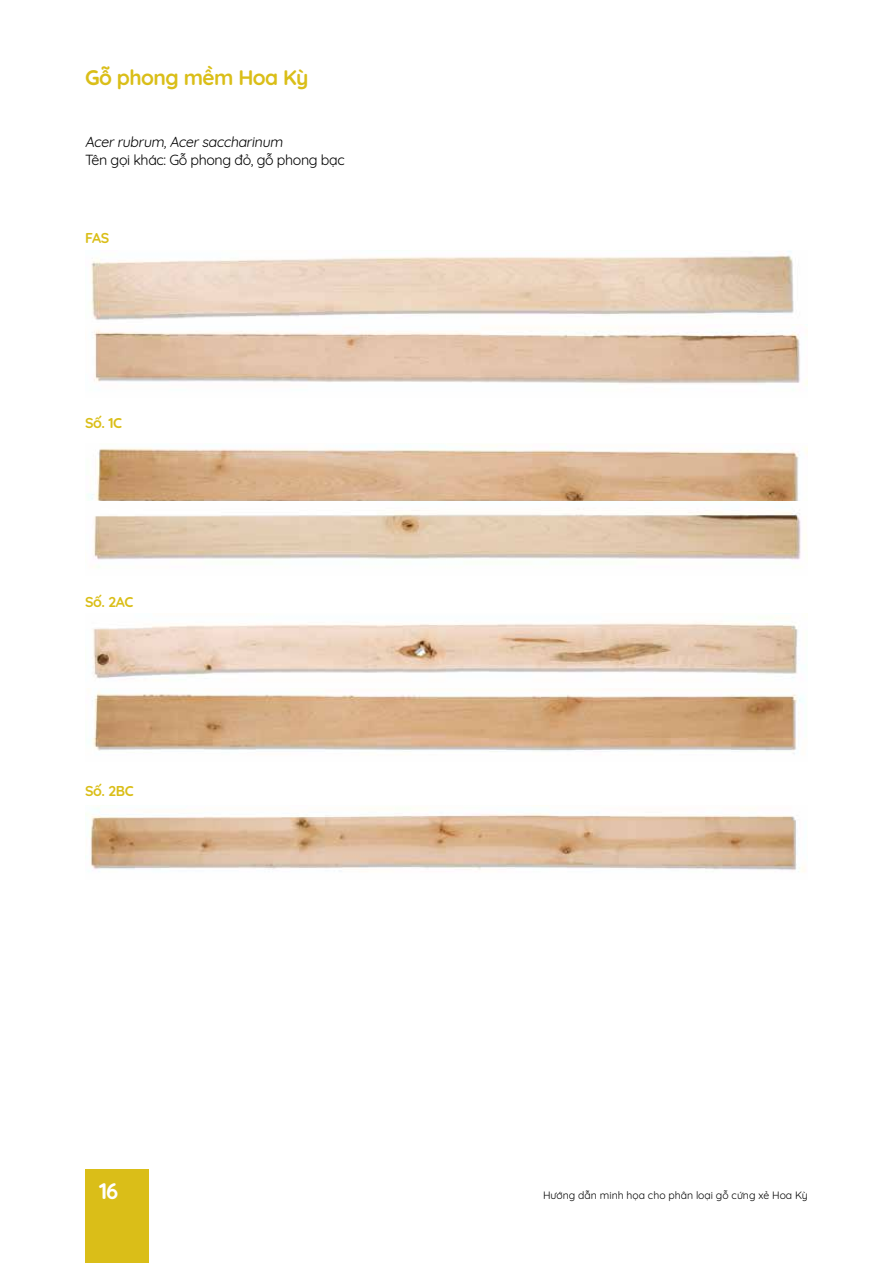
<style>
.page{position:relative;width:893px;height:1263px;background:#fff}
.page>*{position:absolute;margin:0;border:0;box-sizing:border-box;transform-origin:0 0}
.t1{font:700 22.5px "Quicksand";color:#fff}
.t2{font:700 21px "Quicksand";letter-spacing:-.025em;color:#dabe18}
.t3{font:14.25px/18px "Quicksand";letter-spacing:-.025em;color:#000}
.t4{font:700 14.25px "Quicksand";letter-spacing:-.025em;color:#dabe18}
.t5{font:10.5px "Quicksand";color:#000}
</style>
<div class="page">
<div style="left:86px;top:1169px;width:63px;height:94px;background:#dabe18"></div>
<img style="left:91px;top:251px;width:717px;height:134px">
<img style="left:88px;top:448px;width:720px;height:53px">
<img style="left:93px;top:510px;width:708px;height:50px">
<img style="left:92px;top:622px;width:712px;height:133px">
<img style="left:85px;top:810px;width:720px;height:62px">
<h2 class="t2" style="left:85px;top:60px;width:225px">Gỗ phong mềm Hoa Kỳ</h2>
<p class="t3" style="left:85px;top:132px;width:261px">Acerrubrum,Acersaccharinum<br>Tên gọi khác: Gỗ phong đỏ, gỗ phong bạc</p>
<p class="t4" style="left:85px;top:226px;width:26px">FAS</p>
<p class="t4" style="left:85px;top:411px;width:39px">Số. 1C</p>
<p class="t4" style="left:85px;top:591px;width:50px">Số. 2AC</p>
<p class="t4" style="left:85px;top:779px;width:50px">Số. 2BC</p>
<h1 class="t1" style="left:99px;top:1172px;width:21px">16</h1>
<p class="t5" style="left:543px;top:1187px;width:266px">Hướng dẫn minh họa cho phân loại gỗ cứng xẻ Hoa Kỳ</p>
</div>
